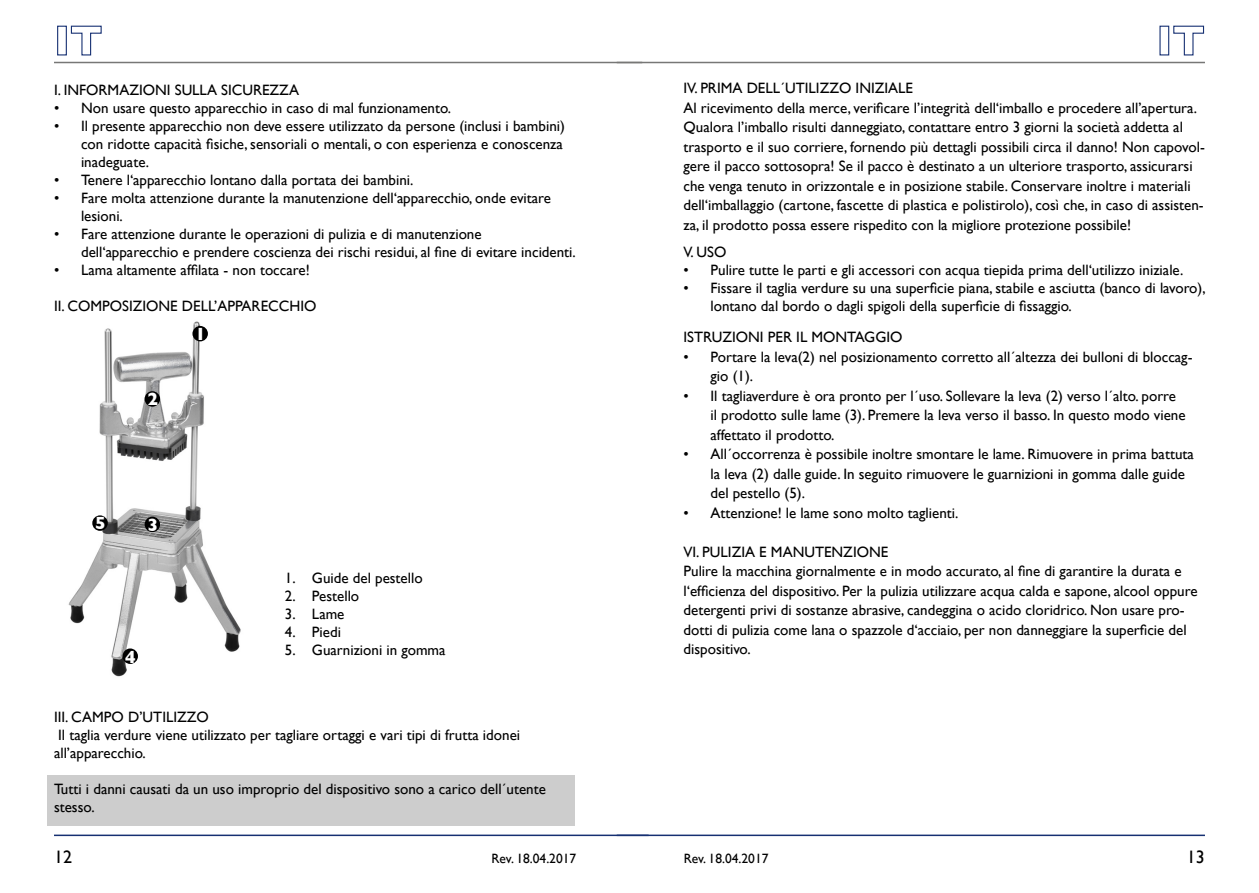
<style>
.page{position:relative;width:1259px;height:893px;background:#fff}
.page>*{position:absolute;margin:0;border:0;box-sizing:border-box;transform-origin:0 0}
.t1{font:700 18px "Gill Sans";color:#fff}
.t2{font:18px "Gill Sans";color:#000}
.t3{font:15px/19.5px "Gill Sans";color:#000}
.t4{font:13.5px "Gill Sans";color:#000}
</style>
<div class="page">
<img style="left:68px;top:321px;width:173px;height:356px">
<div style="left:192px;top:326px;width:16px;height:15px;background:#000;border-radius:50%"></div>
<div style="left:145px;top:391px;width:15px;height:16px;background:#000;border-radius:50%"></div>
<div style="left:145px;top:517px;width:15px;height:15px;background:#000;border-radius:50%"></div>
<div style="left:92px;top:515px;width:16px;height:16px;background:#000;border-radius:50%"></div>
<div style="left:122px;top:648px;width:16px;height:16px;background:#000;border-radius:50%"></div>
<div style="left:57px;top:26px;width:10px;height:29px;border:1px solid #163072"></div>
<svg style="left:70px;top:25px;width:32px;height:31px"></svg>
<hr style="left:54px;top:62px;width:588px;height:1px;background:#777776">
<hr style="left:54px;top:835px;width:594px;height:1px;background:#163072">
<div style="left:48px;top:775px;width:527px;height:51px;background:#cdcdcd"></div>
<div style="left:1159px;top:26px;width:10px;height:29px;border:1px solid #163072"></div>
<svg style="left:1173px;top:25px;width:31px;height:31px"></svg>
<hr style="left:617px;top:62px;width:588px;height:1px;background:#777776">
<hr style="left:617px;top:835px;width:588px;height:1px;background:#163072">
<p class="t3" style="left:54px;top:80px;width:246px">I. INFORMAZIONI SULLA SICUREZZA</p>
<p class="t3" style="left:54px;top:98px;width:399px">• Non usare questo apparecchio in caso di mal funzionamento.</p>
<p class="t3" style="left:81px;top:117px;width:485px;line-height:18px;text-indent:-27px">• Il presente apparecchio non deve essere utilizzato da persone (inclusi i bambini) con ridotte capacità fisiche, sensoriali o mentali, o con esperienza e conoscenza inadeguate.</p>
<p class="t3" style="left:54px;top:170px;width:361px">• Tenere l‘apparecchio lontano dalla portata dei bambini.</p>
<p class="t3" style="left:81px;top:189px;width:471px;line-height:18px;text-indent:-27px">• Fare molta attenzione durante la manutenzione dell‘apparecchio, onde evitare lesioni.</p>
<p class="t3" style="left:81px;top:225px;width:496px;line-height:18px;text-indent:-27px">• Fare attenzione durante le operazioni di pulizia e di manutenzione dell‘apparecchio e prendere coscienza dei rischi residui, al fine di evitare incidenti.</p>
<p class="t3" style="left:54px;top:260px;width:257px">• Lama altamente affilata - non toccare!</p>
<p class="t3" style="left:54px;top:296px;width:264px">II. COMPOSIZIONE DELL’APPARECCHIO</p>
<p class="t1" style="left:147px;top:389px;width:12px">2</p>
<p class="t1" style="left:195px;top:323px;width:12px">1</p>
<p class="t1" style="left:95px;top:513px;width:12px">5</p>
<p class="t1" style="left:147px;top:514px;width:12px">3</p>
<p class="t1" style="left:125px;top:646px;width:12px">4</p>
<p class="t3" style="left:285px;top:568px;width:139px">1. Guide del pestello</p>
<p class="t3" style="left:285px;top:586px;width:76px">2. Pestello</p>
<p class="t3" style="left:285px;top:604px;width:61px">3. Lame</p>
<p class="t3" style="left:285px;top:622px;width:58px">4. Piedi</p>
<p class="t3" style="left:285px;top:640px;width:162px">5. Guarnizioni in gomma</p>
<p class="t3" style="left:54px;top:707px;width:467px;line-height:18px">III. CAMPO D’UTILIZZO<br>Il taglia verdure viene utilizzato per tagliare ortaggi e vari tipi di frutta idonei all’apparecchio.</p>
<p class="t3" style="left:54px;top:779px;width:493px;line-height:18px">Tutti i danni causati da un uso improprio del dispositivo sono a carico dell´utente stesso.</p>
<p class="t3" style="left:683px;top:78px;width:523px">IV. PRIMA DELL´UTILIZZO INIZIALE<br>Al ricevimento della merce, verificare l’integrità dell‘imballo e procedere all’apertura.<br>Qualora l’imballo risulti danneggiato, contattare entro 3 giorni la società addetta al trasporto e il suo corriere, fornendo più dettagli possibili circa il danno! Non capovol&shy;gere il pacco sottosopra! Se il pacco è destinato a un ulteriore trasporto, assicurarsi che venga tenuto in orizzontale e in posizione stabile. Conservare inoltre i materiali dell‘imballaggio (cartone, fascette di plastica e polistirolo), così che, in caso di assisten&shy;za, il prodotto possa essere rispedito con la migliore protezione possibile!</p>
<p class="t3" style="left:683px;top:242px;width:44px">V. USO</p>
<p class="t3" style="left:683px;top:260px;width:501px">• Pulire tutte le parti e gli accessori con acqua tiepida prima dell‘utilizzo iniziale.</p>
<p class="t3" style="left:710px;top:279px;width:497px;line-height:18px;text-indent:-27px">• Fissare il taglia verdure su una superficie piana, stabile e asciutta (banco di lavoro), lontano dal bordo o dagli spigoli della superficie di fissaggio.</p>
<p class="t3" style="left:683px;top:327px;width:221px">ISTRUZIONI PER IL MONTAGGIO</p>
<p class="t3" style="left:710px;top:347px;width:483px;text-indent:-27px">• Portare la leva(2) nel posizionamento corretto all´altezza dei bulloni di bloccag&shy;gio (1).</p>
<p class="t3" style="left:710px;top:386px;width:476px;text-indent:-27px">• Il tagliaverdure è ora pronto per l´uso. Sollevare la leva (2) verso l´alto. porre il prodotto sulle lame (3). Premere la leva verso il basso. In questo modo viene affettato il prodotto.</p>
<p class="t3" style="left:710px;top:444px;width:485px;text-indent:-27px">• All´occorrenza è possibile inoltre smontare le lame. Rimuovere in prima battuta la leva (2) dalle guide. In seguito rimuovere le guarnizioni in gomma dalle guide del pestello (5).</p>
<p class="t3" style="left:683px;top:503px;width:276px">• Attenzione! le lame sono molto taglienti.</p>
<p class="t3" style="left:683px;top:542px;width:515px">VI. PULIZIA E MANUTENZIONE<br>Pulire la macchina giornalmente e in modo accurato, al fine di garantire la durata e l‘efficienza del dispositivo. Per la pulizia utilizzare acqua calda e sapone, alcool oppure detergenti privi di sostanze abrasive, candeggina o acido cloridrico. Non usare pro&shy;dotti di pulizia come lana o spazzole d‘acciaio, per non danneggiare la superficie del dispositivo.</p>
<p class="t2" style="left:54px;top:846px;width:19px">12</p>
<p class="t4" style="left:491px;top:851px;width:86px">Rev. 18.04.2017</p>
<p class="t4" style="left:684px;top:850px;width:86px">Rev. 18.04.2017</p>
<p class="t2" style="left:1187px;top:846px;width:19px">13</p>
</div>
